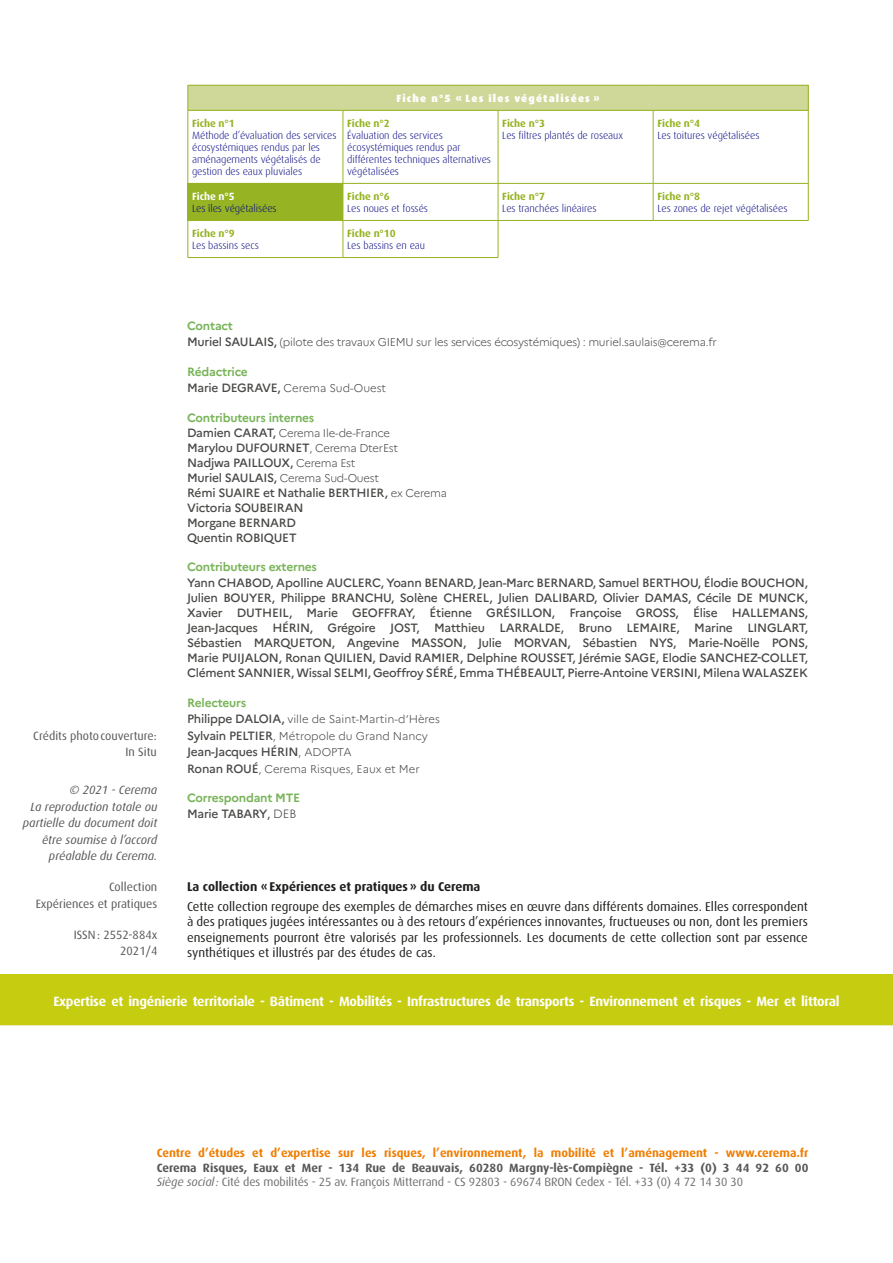
<style>
.page{position:relative;width:893px;height:1263px;background:#fff}
.page>*{position:absolute;margin:0;border:0;box-sizing:border-box;transform-origin:0 0}
._4e_texte_actions{font:700 13.5px "Dax OT";letter-spacing:-.02em;color:#fff}
.t1{font:12.75px/15.3px "Dax OT";color:#1d1d1b;text-align:justify}
.t2{font:700 12.75px "Dax OT";color:#1d1d1b}
.t3{font:500 12px/15px "Marianne";letter-spacing:-.02em;color:#1d1d1b}
.t4{font:700 12px/14.4px "Dax OT";color:#ef7d00;text-align:justify}
.t5{font:700 12px/16.5px "Marianne";letter-spacing:-.02em;color:#59a232}
.texte_marge_dernière{font:italic 12px/16.5px "Dax OT";color:#575756;text-align:right}
.texte_marge_dernière-2{font:12px "Dax OT";color:#575756}
.t6{font:300 11.25px "Marianne";letter-spacing:-.02em;color:#1d1d1b}
.t7{font:300 11.25px/16.5px "Marianne";color:#1d1d1b}
.Titre_1{font:300 10.5px/12px "Dax OT";letter-spacing:-.005em;color:#000080}
.Titre_1-2{font:700 10.5px "Dax OT";letter-spacing:-.005em;color:#95b322}
.Titre_1-3{font:900 10.5px "Dax OT";letter-spacing:.11em;color:#fff}
.Titre_1-4{font:700 10.5px "Dax OT";letter-spacing:-.005em;color:#fff}
.s1{font-weight:500;font-size:12px}
.s2{font-weight:300;font-size:11.25px}
.s3{font-weight:500;color:#1d1d1b}
.s4{font-weight:400;color:#1d1d1b}
.s5{font-weight:300;color:#1d1d1b}
.s6{color:#575756}
.s7{font-weight:400;font-style:italic;color:#70706f}
.s8{font-weight:400;color:#70706f}
</style>
<div class="page">
<div style="left:0;top:975px;width:893px;height:51px;background:#c6cc10"></div>
<div style="left:188px;top:85px;width:620px;height:25px;background:#cfd898"></div>
<div style="left:188px;top:183px;width:155px;height:37px;background:#95b322"></div>
<hr style="left:188px;top:85px;width:155px;height:1px;background:#95b322">
<svg style="left:188px;top:85px;width:1px;height:25px"></svg>
<hr style="left:343px;top:85px;width:155px;height:1px;background:#95b322">
<hr style="left:498px;top:85px;width:155px;height:1px;background:#95b322">
<hr style="left:653px;top:85px;width:155px;height:1px;background:#95b322">
<svg style="left:808px;top:85px;width:1px;height:25px"></svg>
<hr style="left:188px;top:110px;width:155px;height:1px;background:#95b322">
<hr style="left:188px;top:110px;width:1px;height:73px;background:#95b322">
<hr style="left:498px;top:110px;width:155px;height:1px;background:#95b322">
<hr style="left:653px;top:110px;width:155px;height:1px;background:#95b322">
<hr style="left:653px;top:110px;width:1px;height:73px;background:#95b322">
<hr style="left:808px;top:110px;width:1px;height:73px;background:#95b322">
<hr style="left:343px;top:184px;width:1px;height:36px;background:#95b322">
<hr style="left:498px;top:183px;width:155px;height:1px;background:#95b322">
<hr style="left:498px;top:184px;width:1px;height:36px;background:#95b322">
<hr style="left:653px;top:183px;width:155px;height:1px;background:#95b322">
<hr style="left:653px;top:184px;width:1px;height:36px;background:#95b322">
<hr style="left:808px;top:184px;width:1px;height:36px;background:#95b322">
<hr style="left:188px;top:220px;width:155px;height:1px;background:#95b322">
<hr style="left:188px;top:221px;width:1px;height:36px;background:#95b322">
<hr style="left:343px;top:220px;width:155px;height:1px;background:#95b322">
<hr style="left:343px;top:221px;width:1px;height:36px;background:#95b322">
<hr style="left:498px;top:220px;width:155px;height:1px;background:#95b322">
<hr style="left:498px;top:221px;width:1px;height:36px;background:#95b322">
<hr style="left:653px;top:220px;width:155px;height:1px;background:#95b322">
<hr style="left:188px;top:257px;width:155px;height:1px;background:#95b322">
<hr style="left:343px;top:257px;width:155px;height:1px;background:#95b322">
<hr style="left:343px;top:110px;width:155px;height:1px;background:#95b322">
<hr style="left:343px;top:110px;width:1px;height:73px;background:#95b322">
<hr style="left:498px;top:110px;width:1px;height:73px;background:#95b322">
<hr style="left:343px;top:183px;width:155px;height:1px;background:#95b322">
<p class="texte_marge_dernière-2" style="left:33px;top:729px;width:125px">Crédits photocouverture:</p>
<p class="texte_marge_dernière-2" style="left:125px;top:745px;width:33px">In Situ</p>
<p class="texte_marge_dernière" style="left:70px;top:782px;width:89px">© 2021 - Cerema</p>
<p class="texte_marge_dernière" style="left:23px;top:798px;width:136px">La reproduction totale ou partielle du document doit être soumise à l’accord préalable du Cerema.</p>
<p class="texte_marge_dernière-2" style="left:109px;top:880px;width:50px">Collection</p>
<p class="texte_marge_dernière-2" style="left:36px;top:897px;width:123px">Expériences et pratiques</p>
<p class="texte_marge_dernière-2" style="left:74px;top:928px;width:85px">ISSN: 2552-884x</p>
<p class="texte_marge_dernière-2" style="left:120px;top:944px;width:39px">2021/4</p>
<p class="Titre_1-3" style="left:396px;top:92px;width:205px">Fiche n°5 « Les îles végétalisées »</p>
<p class="Titre_1-2" style="left:192px;top:117px;width:44px">Fiche n°1</p>
<p class="Titre_1" style="left:192px;top:129px;width:146px">Méthode d’évaluation des services écosystémiques rendus par les aménagements végétalisés de gestion des eaux pluviales</p>
<p class="Titre_1-2" style="left:347px;top:117px;width:44px">Fiche n°2</p>
<p class="Titre_1" style="left:347px;top:129px;width:145px">Évaluation des services écosystémiques rendus par différentes techniques alternatives végétalisées</p>
<p class="Titre_1-2" style="left:502px;top:117px;width:44px">Fiche n°3</p>
<p class="Titre_1" style="left:502px;top:129px;width:122px">Les filtres plantés de roseaux</p>
<p class="Titre_1-2" style="left:657px;top:117px;width:44px">Fiche n°4</p>
<p class="Titre_1" style="left:657px;top:129px;width:104px">Les toitures végétalisées</p>
<p class="Titre_1-4" style="left:192px;top:190px;width:44px">Fiche n°5</p>
<p class="Titre_1" style="left:192px;top:202px;width:86px">Les îles végétalisées</p>
<p class="Titre_1-2" style="left:347px;top:190px;width:44px">Fiche n°6</p>
<p class="Titre_1" style="left:347px;top:202px;width:82px">Les noues et fossés</p>
<p class="Titre_1-2" style="left:502px;top:190px;width:44px">Fiche n°7</p>
<p class="Titre_1" style="left:502px;top:202px;width:96px">Les tranchées linéaires</p>
<p class="Titre_1-2" style="left:657px;top:190px;width:44px">Fiche n°8</p>
<p class="Titre_1" style="left:657px;top:202px;width:132px">Les zones de rejet végétalisées</p>
<p class="Titre_1-2" style="left:192px;top:227px;width:44px">Fiche n°9</p>
<p class="Titre_1" style="left:192px;top:240px;width:68px">Les bassins secs</p>
<p class="Titre_1-2" style="left:347px;top:227px;width:50px">Fiche n°10</p>
<p class="Titre_1" style="left:347px;top:240px;width:79px">Les bassins en eau</p>
<p class="t5" style="left:187px;top:317px;width:48px">Contact</p>
<p class="t6" style="left:187px;top:336px;width:531px"><span class="s1">Muriel SAULAIS,</span> (pilote des travaux GIEMU sur les services écosystémiques) : muriel.saulais@cerema.fr</p>
<p class="t5" style="left:187px;top:363px;width:62px">Rédactrice</p>
<p class="t7" style="left:187px;top:380px;width:201px"><span class="s1">Marie DEGRAVE,</span> Cerema Sud-Ouest</p>
<p class="t5" style="left:187px;top:409px;width:129px">Contributeurs internes</p>
<p class="t6" style="left:187px;top:426px;width:204px"><span class="s1">Damien CARAT,</span> Cerema Ile-de-France</p>
<p class="t3" style="left:187px;top:440px;width:213px">Marylou DUFOURNET<span class="s2">, Cerema DterEst<br></span>Nadjwa PAILLOUX, <span class="s2">Cerema Est</span></p>
<p class="t6" style="left:187px;top:471px;width:194px"><span class="s1">Muriel SAULAIS,</span> Cerema Sud-Ouest</p>
<p class="t3" style="left:187px;top:485px;width:261px">Rémi SUAIRE et Nathalie BERTHIER, <span class="s2">ex Cerema<br></span>Victoria SOUBEIRAN<br>Morgane BERNARD<br>Quentin ROBIQUET</p>
<p class="t5" style="left:187px;top:558px;width:131px">Contributeurs externes</p>
<p class="t3" style="left:187px;top:575px;width:622px;text-align:justify">Yann CHABOD, Apolline AUCLERC, Yoann BENARD, Jean-Marc BERNARD, Samuel BERTHOU, Élodie BOUCHON, Julien BOUYER, Philippe BRANCHU, Solène CHEREL, Julien DALIBARD, Olivier DAMAS, Cécile DE MUNCK, Xavier DUTHEIL, Marie GEOFFRAY, Étienne GRÉSILLON, Françoise GROSS, Élise HALLEMANS, Jean-Jacques HÉRIN, Grégoire JOST, Matthieu LARRALDE, Bruno LEMAIRE, Marine LINGLART, Sébastien MARQUETON, Angevine MASSON, Julie MORVAN, Sébastien NYS, Marie-Noëlle PONS, Marie PUIJALON, Ronan QUILIEN, David RAMIER, Delphine ROUSSET, Jérémie SAGE, Elodie SANCHEZ-COLLET, Clément SANNIER, Wissal SELMI, Geoffroy SÉRÉ, Emma THÉBEAULT, Pierre-Antoine VERSINI, Milena WALASZEK</p>
<p class="t5" style="left:187px;top:694px;width:61px">Relecteurs</p>
<p class="t7" style="left:187px;top:711px;width:254px"><span class="s1">Philippe DALOIA,</span> ville de Saint-Martin-d’Hères<br><span class="s1">Sylvain PELTIER</span>, Métropole du Grand Nancy</p>
<p class="t3" style="left:187px;top:744px;width:166px">Jean-Jacques HÉRIN<span class="s2">, ADOPTA</span></p>
<p class="t7" style="left:187px;top:760px;width:234px"><span class="s1">Ronan ROUÉ</span>, Cerema Risques, Eaux et Mer</p>
<p class="t5" style="left:187px;top:789px;width:115px">Correspondant MTE<br><span class="s3">Marie TABARY</span><span class="s4">,</span> <span class="s5">DEB</span></p>
<p class="t2" style="left:187px;top:880px;width:295px">La collection «Expériences et pratiques» du Cerema</p>
<p class="t1" style="left:187px;top:899px;width:622px">Cette collection regroupe des exemples de démarches mises en œuvre dans différents domaines. Elles correspondent à des pratiques jugées intéressantes ou à des retours d’expériences innovantes, fructueuses ou non, dont les premiers enseignements pourront être valorisés par les professionnels. Les documents de cette collection sont par essence synthétiques et illustrés par des études de cas.</p>
<p class="_4e_texte_actions" style="left:53px;top:994px;width:788px">Expertise et ingénierie territoriale - Bâtiment - Mobilités - Infrastructures de transports - Environnement et risques - Mer et littoral</p>
<p class="t4" style="left:157px;top:1146px;width:653px">Centre d’études et d’expertise sur les risques, l’environnement, la mobilité et l’aménagement - www.cerema.fr <span class="s6">Cerema Risques, Eaux et Mer - 134 Rue de Beauvais, 60280 Margny-lès-Compiègne - Tél. +33 (0) 3 44 92 60 00<br></span><span class="s7">Siège social:</span> <span class="s8">Cité des mobilités - 25 av. François Mitterrand - CS 92803 - 69674 BRON Cedex - Tél. +33 (0) 4 72 14 30 30</span></p>
</div>
